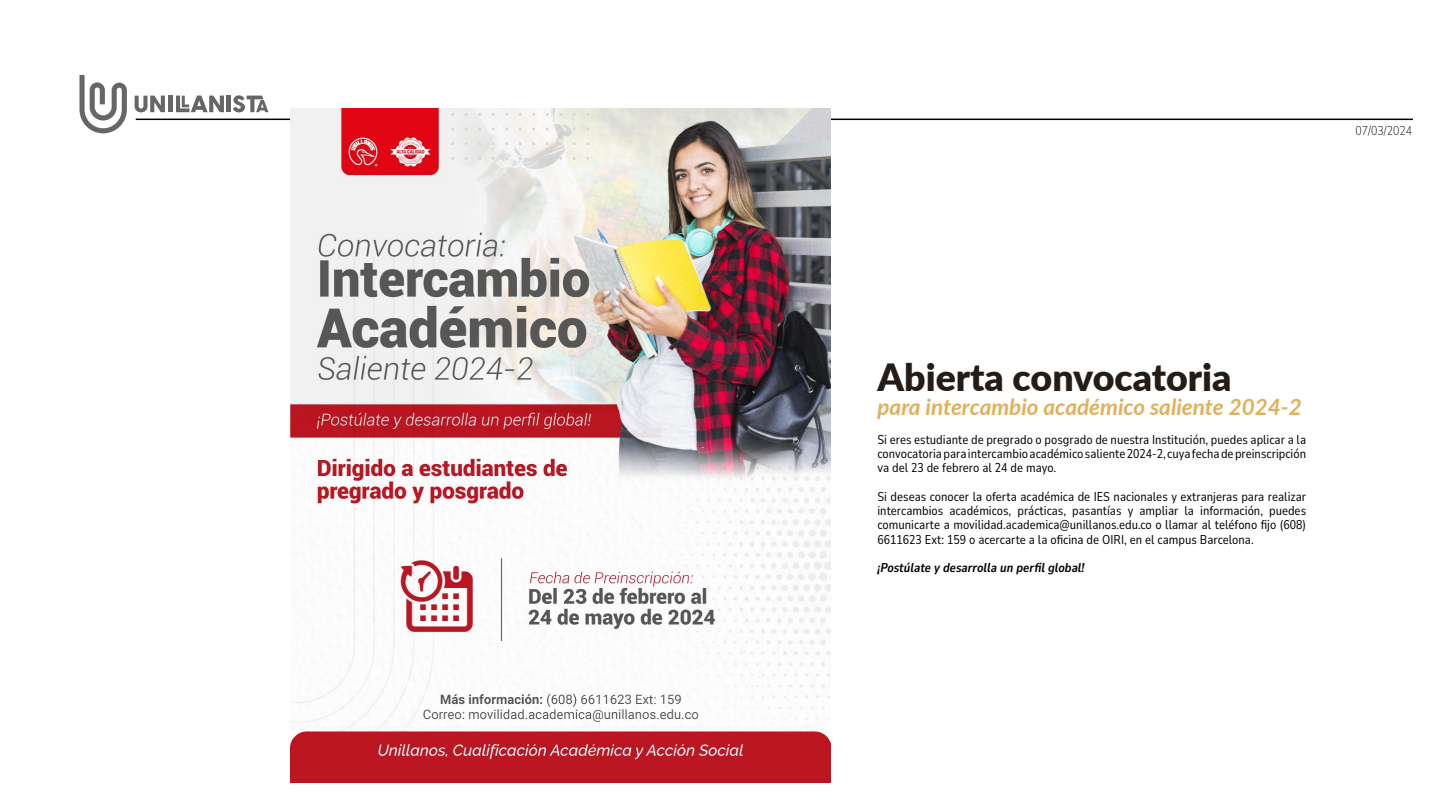
<style>
.page{position:relative;width:1440px;height:810px;background:#fff}
.page>*{position:absolute;margin:0;border:0;box-sizing:border-box;transform-origin:0 0}
.t1{font:900 37.5px "Lato";color:#241c17}
.t2{font:italic 700 22.5px "Lato";color:#e0b05b}
.t3{font:12.75px/14.2px "Nunito Sans 10 pt Condensed";color:#000;text-align:justify}
.t4{font:italic 700 12.75px "Nunito Sans 10 pt Condensed";color:#000}
.t5{font:200 12.75px "Nunito Sans 10 pt Condensed";color:#000}
</style>
<div class="page">
<hr style="left:136px;top:119px;width:1277px;height:1px;background:#000">
<div style="left:168px;top:96px;width:5px;height:16px;background:#666"></div>
<svg style="left:176px;top:96px;width:48px;height:16px"></svg>
<hr style="left:227px;top:96px;width:4px;height:16px;background:#666">
<svg style="left:233px;top:95px;width:35px;height:17px"></svg>
<svg style="left:135px;top:96px;width:30px;height:16px"></svg>
<svg style="left:80px;top:75px;width:47px;height:58px"></svg>
<img style="left:290px;top:108px;width:540px;height:675px">
<p class="t5" style="left:1356px;top:122px;width:58px">07/03/2024</p>
<h1 class="t1" style="left:878px;top:349px;width:356px">Abierta convocatoria</h1>
<h2 class="t2" style="left:878px;top:391px;width:426px">para intercambio académico saliente 2024-2</h2>
<p class="t3" style="left:878px;top:432px;width:430px">Si eres estudiante de pregrado o posgrado de nuestra Institución, puedes aplicar a la convocatoria para intercambio académico saliente 2024-2, cuya fecha de preinscripción va del 23 de febrero al 24 de mayo.</p>
<p class="t3" style="left:878px;top:489px;width:430px">Si deseas conocer la oferta académica de IES nacionales y extranjeras para realizar intercambios académicos, prácticas, pasantías y ampliar la información, puedes comunicarte a movilidad.academica@unillanos.edu.co o llamar al teléfono fijo (608)<br>6611623 Ext: 159 o acercarte a la oficina de OIRI, en el campus Barcelona.</p>
<p class="t4" style="left:878px;top:559px;width:209px">¡Postúlate y desarrolla un perfil global!</p>
</div>
